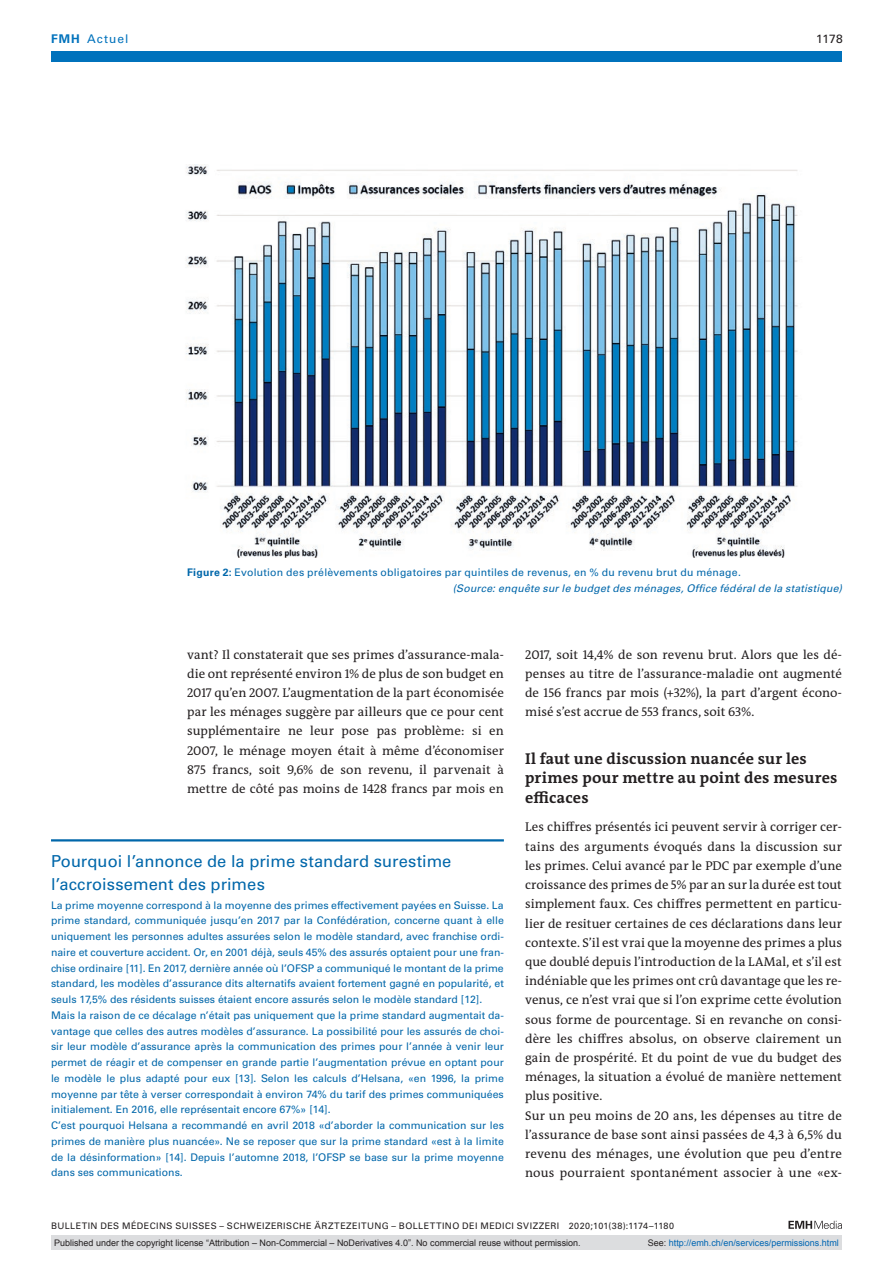
<style>
.page{position:relative;width:893px;height:1263px;background:#fff}
.page>*{position:absolute;margin:0;border:0;box-sizing:border-box;transform-origin:0 0}
.boxed-title-line{font:16.5px/22.5px "Univers LT Std";letter-spacing:.005em;color:#0067aa}
.section-h1{font:700 15.75px/19.2px "The Antiqua B W7";letter-spacing:.015em;color:#231f20}
.section-pn{font:12.75px/19.2px "The Antiqua B W5 Plain";letter-spacing:.01em;color:#231f20;text-align:justify}
.t1{font:12px "Univers LT Std";letter-spacing:.085em;color:#0072bc}
.t2{font:12px "Univers LT Std";color:#231f20}
.boxed-text{font:10.5px/15.8px "Univers LT Std";color:#0067aa;text-align:justify}
.fig-caption{font:10.5px "Univers LT Std";letter-spacing:.02em;color:#0067aa}
.fig-caption-2{font:italic 10.5px "Univers LT Std";letter-spacing:.02em;color:#0067aa}
.t3{font:9px "Arial";color:#231f20}
.t4{font:9px "Univers LT Std";letter-spacing:.05em;color:#231f20}
.t5{font:9px "Arial";color:#0066b3}
.s1{font-weight:700}
.s2{color:#231f20}
</style>
<div class="page">
<svg style="left:788px;top:1221px;width:54px;height:8px"></svg>
<img style="left:186px;top:165px;width:612px;height:393px">
<hr style="left:51px;top:839px;width:453px;height:2px;background:#0067aa">
<div style="left:51px;top:51px;width:791px;height:11px;background:#0072bc"></div>
<div style="left:51px;top:1235px;width:791px;height:15px;background:#dcdddf"></div>
<p class="t1" style="left:51px;top:31px;width:79px"><span class="s1">FMH</span> Actuel</p>
<p class="t2" style="left:816px;top:31px;width:28px">1178</p>
<p class="fig-caption" style="left:187px;top:566px;width:555px"><span class="s1">Figure 2:</span> Evolution des prélèvements obligatoires par quintiles de revenus, en % du revenu brut du ménage.</p>
<p class="fig-caption-2" style="left:453px;top:582px;width:391px">(Source: enquête sur le budget des ménages, Office fédéral de la statistique)</p>
<p class="section-pn" style="left:187px;top:645px;width:318px">vant? Il constaterait que ses primes d’assurance-mala&shy;die ont représenté environ 1% de plus de son budget en 2017 qu’en 2007. L’augmentation de la part économisée par les ménages suggère par ailleurs que ce pour cent supplémentaire ne leur pose pas problème: si en 2007, le ménage moyen était à même d’économiser 875 francs, soit 9,6% de son revenu, il parvenait à mettre de côté pas moins de 1428 francs par mois en</p>
<p class="section-pn" style="left:525px;top:645px;width:318px">2017, soit 14,4% de son revenu brut. Alors que les dé&shy;penses au titre de l’assurance-maladie ont augmenté de 156 francs par mois (+32%), la part d’argent écono&shy;misé s’est accrue de 553 francs, soit 63%.</p>
<p class="section-h1" style="left:525px;top:749px;width:314px">Il faut une discussion nuancée sur les primes pour mettre au point des mesures efficaces</p>
<p class="section-pn" style="left:525px;top:818px;width:318px">Les chiffres présentés ici peuvent servir à corriger cer&shy;tains des arguments évoqués dans la discussion sur les primes. Celui avancé par le PDC par exemple d’une croissance des primes de 5% par an sur la durée est tout simplement faux. Ces chiffres permettent en particu&shy;lier de resituer certaines de ces déclarations dans leur contexte. S’il est vrai que la moyenne des primes a plus que doublé depuis l’introduction de la LAMal, et s’il est indéniable que les primes ont crû davantage que les re&shy;venus, ce n’est vrai que si l’on exprime cette évolution sous forme de pourcentage. Si en revanche on consi&shy;dère les chiffres absolus, on observe clairement un gain de prospérité. Et du point de vue du budget des ménages, la situation a évolué de manière nettement plus positive.</p>
<p class="section-pn" style="left:525px;top:1106px;width:318px">Sur un peu moins de 20 ans, les dépenses au titre de l’assurance de base sont ainsi passées de 4,3 à 6,5% du revenu des ménages, une évolution que peu d’entre nous pourraient spontanément associer à une «ex-</p>
<p class="boxed-title-line" style="left:51px;top:850px;width:402px">Pourquoi l’annonce de la prime standard surestime l’accroissement des primes</p>
<p class="boxed-text" style="left:51px;top:897px;width:454px">La prime moyenne correspond à la moyenne des primes effectivement payées en Suisse. La prime standard, communiquée jusqu’en 2017 par la Confédération, concerne quant à elle uniquement les personnes adultes assurées selon le modèle standard, avec franchise ordi&shy;naire et couverture accident. Or, en 2001 déjà, seuls 45% des assurés optaient pour une fran&shy;chise ordinaire [11]. En 2017, dernière année où l’OFSP a communiqué le montant de la prime standard, les modèles d’assurance dits alternatifs avaient fortement gagné en popularité, et seuls 17,5% des résidents suisses étaient encore assurés selon le modèle standard [12].</p>
<p class="boxed-text" style="left:51px;top:1007px;width:454px">Mais la raison de ce décalage n’était pas uniquement que la prime standard augmentait da&shy;vantage que celles des autres modèles d’assurance. La possibilité pour les assurés de choi&shy;sir leur modèle d’assurance après la communication des primes pour l’année à venir leur permet de réagir et de compenser en grande partie l’augmentation prévue en optant pour le modèle le plus adapté pour eux [13]. Selon les calculs d’Helsana, «en 1996, la prime moyenne par tête à verser correspondait à environ 74% du tarif des primes communiquées initialement. En 2016, elle représentait encore 67%» [14].</p>
<p class="boxed-text" style="left:51px;top:1118px;width:454px">C’est pourquoi Helsana a recommandé en avril 2018 «d’aborder la communication sur les primes de manière plus nuancée». Ne se reposer que sur la prime standard «est à la limite de la désinformation» [14]. Depuis l’automne 2018, l’OFSP se base sur la prime moyenne dans ses communications.</p>
<p class="t4" style="left:51px;top:1220px;width:625px">BULLETIN DES MÉDECINS SUISSES – SCHWEIZERISCHE ÄRZTEZEITUNG – BOLLETTINO DEI MEDICI SVIZZERI 2020;101(38):1174–1180</p>
<p class="t3" style="left:54px;top:1237px;width:528px">Published under the copyright license “Attribution – Non-Commercial – NoDerivatives 4.0”. No commercial reuse without permission.</p>
<p class="t5" style="left:648px;top:1237px;width:193px"><span class="s2">See:</span> http://emh.ch/en/services/permissions.html</p>
</div>
